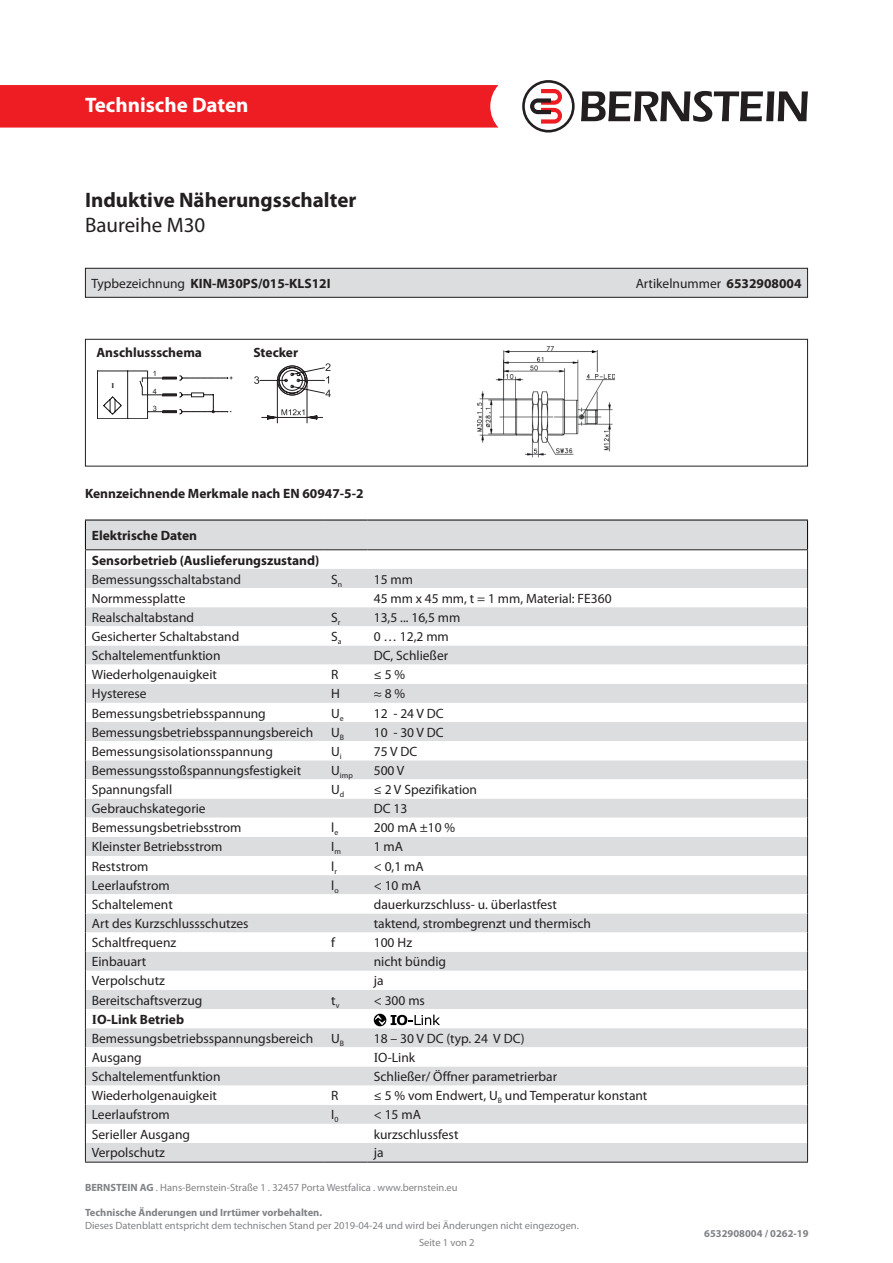
<style>
.page{position:relative;width:893px;height:1263px;background:#fff}
.page>*{position:absolute;margin:0;border:0;box-sizing:border-box;transform-origin:0 0}
.t1{font:700 21px "Myriad Pro";color:#231f20}
.t2{font:700 21px "Myriad Pro";color:#fff}
.t3{font:21px "Myriad Pro";color:#231f20}
.t4{font:13.5px "Myriad Pro";color:#231f20}
.t5{font:700 13.5px "Myriad Pro";color:#231f20}
.t6{font:10.5px/17px "Myriad Pro";color:#808285}
.t7{font:700 10.5px "Myriad Pro";color:#808285}
.t8{font:7.8px "Myriad Pro";color:#231f20}
.t9{font:7.5px "Myriad Pro";color:#231f20}
.t10{font:7.35px "Arial";color:#231f20}
.t11{font:700 7.35px "Times New Roman";color:#231f20}
.s1{font-weight:400}
.s2{font-weight:700}
.s3{font-family:"Times New Roman"}
</style>
<div class="page">
<div style="left:0;top:85px;width:498px;height:43px;background:#ee1d23"></div>
<svg style="left:581px;top:91px;width:227px;height:31px"></svg>
<svg style="left:522px;top:80px;width:53px;height:53px"></svg>
<div style="left:85px;top:339px;width:723px;height:127px;border:1px solid #231f20"></div>
<img style="left:477px;top:374px;width:138px;height:84px">
<svg style="left:597px;top:392px;width:1px;height:19px"></svg>
<svg style="left:503px;top:350px;width:95px;height:28px"></svg>
<svg style="left:97px;top:371px;width:136px;height:48px"></svg>
<svg style="left:254px;top:363px;width:77px;height:60px"></svg>
<div style="left:85px;top:268px;width:722px;height:29px;background:#dcdddf"></div>
<div style="left:85px;top:268px;width:723px;height:30px;border:1px solid #231f20"></div>
<hr style="left:85px;top:1162px;width:240px;height:1px;background:#231f20">
<hr style="left:325px;top:1162px;width:42px;height:1px;background:#231f20">
<hr style="left:367px;top:1162px;width:441px;height:1px;background:#231f20">
<svg style="left:85px;top:520px;width:723px;height:642px"></svg>
<h1 class="t2" style="left:85px;top:91px;width:165px">Technische Daten</h1>
<p class="t1" style="left:85px;top:186px;width:273px">Induktive Näherungsschalter</p>
<p class="t3" style="left:85px;top:212px;width:122px">Baureihe M30</p>
<p class="t5" style="left:91px;top:274px;width:241px"><span class="s1">Typbezeichnung</span> KIN-M30PS/015-KLS12I</p>
<p class="t4" style="left:636px;top:275px;width:167px">Artikelnummer <span class="s2">6532908004</span></p>
<p class="t5" style="left:97px;top:344px;width:107px">Anschlussschema</p>
<p class="t11" style="left:112px;top:381px;width:4px">I</p>
<p class="t10" style="left:153px;top:369px;width:6px">1</p>
<p class="t10" style="left:153px;top:403px;width:6px">3</p>
<p class="t10" style="left:153px;top:386px;width:6px">4</p>
<p class="t5" style="left:253px;top:344px;width:46px">Stecker</p>
<p class="t9" style="left:547px;top:344px;width:9px">77</p>
<p class="t5" style="left:85px;top:484px;width:280px">Kennzeichnende Merkmale nach EN 60947-5-2</p>
<p class="t5" style="left:92px;top:527px;width:107px">Elektrische Daten</p>
<p class="t5" style="left:92px;top:551px;width:229px">Sensorbetrieb (Auslieferungszustand)</p>
<p class="t4" style="left:92px;top:571px;width:151px">Bemessungsschaltabstand</p>
<p class="t4" style="left:331px;top:571px;width:13px">S<sub>n</sub></p>
<p class="t4" style="left:374px;top:571px;width:41px">15 mm</p>
<p class="t4" style="left:92px;top:590px;width:95px">Normmessplatte</p>
<p class="t4" style="left:374px;top:590px;width:239px">45 mm x 45 mm, t = 1 mm, Material: FE360</p>
<p class="t4" style="left:92px;top:609px;width:104px">Realschaltabstand</p>
<p class="t4" style="left:331px;top:609px;width:11px">S<sub>r</sub></p>
<p class="t4" style="left:374px;top:609px;width:88px">13,5 ... 16,5 mm</p>
<p class="t4" style="left:92px;top:628px;width:149px">Gesicherter Schaltabstand</p>
<p class="t4" style="left:331px;top:628px;width:12px">S<sub>a</sub></p>
<p class="t4" style="left:374px;top:628px;width:77px">0 … 12,2 mm</p>
<p class="t4" style="left:92px;top:647px;width:130px">Schaltelementfunktion</p>
<p class="t4" style="left:374px;top:647px;width:76px">DC, Schließer</p>
<p class="t4" style="left:92px;top:666px;width:127px">Wiederholgenauigkeit</p>
<p class="t4" style="left:331px;top:666px;width:9px">R</p>
<p class="t4" style="left:374px;top:666px;width:33px">≤ 5 %</p>
<p class="t4" style="left:92px;top:685px;width:56px">Hysterese</p>
<p class="t4" style="left:331px;top:685px;width:10px">H</p>
<p class="t4" style="left:374px;top:685px;width:33px">≈ 8 %</p>
<p class="t4" style="left:92px;top:705px;width:176px">Bemessungsbetriebsspannung</p>
<p class="t4" style="left:331px;top:705px;width:14px">U<sub>e</sub></p>
<p class="t4" style="left:374px;top:705px;width:72px">12 - 24 V DC</p>
<p class="t4" style="left:92px;top:724px;width:223px">Bemessungsbetriebsspannungsbereich</p>
<p class="t4" style="left:331px;top:724px;width:15px">U<sub>B</sub></p>
<p class="t4" style="left:374px;top:724px;width:72px">10 - 30 V DC</p>
<p class="t4" style="left:92px;top:743px;width:183px">Bemessungsisolationsspannung</p>
<p class="t4" style="left:331px;top:743px;width:12px">U<sub>i</sub></p>
<p class="t4" style="left:374px;top:743px;width:45px">75 V DC</p>
<p class="t4" style="left:92px;top:762px;width:211px">Bemessungsstoßspannungsfestigkeit</p>
<p class="t8" style="left:331px;top:770px;width:23px"><sup>U</sup>imp</p>
<p class="t4" style="left:374px;top:762px;width:32px">500 V</p>
<p class="t4" style="left:92px;top:781px;width:82px">Spannungsfall</p>
<p class="t4" style="left:331px;top:781px;width:15px">U<sub>d</sub></p>
<p class="t4" style="left:374px;top:781px;width:105px">≤ 2 V Spezifikation</p>
<p class="t4" style="left:92px;top:800px;width:115px">Gebrauchskategorie</p>
<p class="t4" style="left:374px;top:800px;width:35px">DC 13</p>
<p class="t4" style="left:92px;top:819px;width:151px">Bemessungsbetriebsstrom</p>
<p class="t4" style="left:331px;top:819px;width:9px">l<sub>e</sub></p>
<p class="t4" style="left:374px;top:819px;width:83px">200 mA ±10 %</p>
<p class="t4" style="left:92px;top:839px;width:132px">Kleinster Betriebsstrom</p>
<p class="t4" style="left:331px;top:839px;width:11px">I<sub>m</sub></p>
<p class="t4" style="left:374px;top:839px;width:31px">1 mA</p>
<p class="t4" style="left:92px;top:858px;width:58px">Reststrom</p>
<p class="t4" style="left:331px;top:858px;width:7px">l<sub>r</sub></p>
<p class="t4" style="left:374px;top:858px;width:51px">&lt; 0,1 mA</p>
<p class="t4" style="left:92px;top:877px;width:79px">Leerlaufstrom</p>
<p class="t4" style="left:331px;top:877px;width:9px">l<sub>o</sub></p>
<p class="t4" style="left:374px;top:877px;width:49px">&lt; 10 mA</p>
<p class="t4" style="left:92px;top:896px;width:82px">Schaltelement</p>
<p class="t4" style="left:374px;top:896px;width:185px">dauerkurzschluss- u. überlastfest</p>
<p class="t4" style="left:92px;top:915px;width:158px">Art des Kurzschlussschutzes</p>
<p class="t4" style="left:374px;top:915px;width:219px">taktend, strombegrenzt und thermisch</p>
<p class="t4" style="left:92px;top:934px;width:86px">Schaltfrequenz</p>
<p class="t4" style="left:331px;top:934px;width:5px">f</p>
<p class="t4" style="left:374px;top:934px;width:40px">100 Hz</p>
<p class="t4" style="left:92px;top:953px;width:56px">Einbauart</p>
<p class="t4" style="left:374px;top:953px;width:74px">nicht bündig</p>
<p class="t4" style="left:92px;top:972px;width:75px">Verpolschutz</p>
<p class="t4" style="left:374px;top:972px;width:11px">ja</p>
<p class="t4" style="left:92px;top:992px;width:112px">Bereitschaftsverzug</p>
<p class="t4" style="left:331px;top:992px;width:10px">t<sub>v</sub></p>
<p class="t4" style="left:374px;top:992px;width:53px">&lt; 300 ms</p>
<p class="t5" style="left:92px;top:1010px;width:94px"><span class="s3">I</span>O-Link Betrieb</p>
<p class="t4" style="left:92px;top:1030px;width:223px">Bemessungsbetriebsspannungsbereich</p>
<p class="t4" style="left:331px;top:1030px;width:15px">U<sub>B</sub></p>
<p class="t4" style="left:374px;top:1030px;width:152px">18 – 30 V DC (typ. 24 V DC)</p>
<p class="t4" style="left:92px;top:1049px;width:51px">Ausgang</p>
<p class="t4" style="left:374px;top:1049px;width:43px"><span class="s3">I</span>O-Link</p>
<p class="t4" style="left:92px;top:1068px;width:130px">Schaltelementfunktion</p>
<p class="t4" style="left:374px;top:1068px;width:185px">Schließer/ Öffner parametrierbar</p>
<p class="t4" style="left:92px;top:1087px;width:127px">Wiederholgenauigkeit</p>
<p class="t4" style="left:331px;top:1087px;width:9px">R</p>
<p class="t4" style="left:374px;top:1087px;width:275px">≤ 5 % vom Endwert, U<sub>B</sub> und Temperatur konstant</p>
<p class="t4" style="left:92px;top:1106px;width:79px">Leerlaufstrom</p>
<p class="t4" style="left:331px;top:1106px;width:9px">I<sub>0</sub></p>
<p class="t4" style="left:374px;top:1106px;width:49px">&lt; 15 mA</p>
<p class="t4" style="left:92px;top:1126px;width:100px">Serieller Ausgang</p>
<p class="t4" style="left:374px;top:1126px;width:86px">kurzschlussfest</p>
<p class="t4" style="left:92px;top:1144px;width:75px">Verpolschutz</p>
<p class="t4" style="left:374px;top:1144px;width:11px">ja</p>
<p class="t6" style="left:85px;top:1179px;width:374px"><span class="s2">BERNSTEIN AG</span> . Hans-Bernstein-Straße 1 . 32457 Porta Westfalica . www.bernstein.eu</p>
<p class="t7" style="left:85px;top:1206px;width:239px">Technische Änderungen und Irrtümer vorbehalten.</p>
<p class="t6" style="left:419px;top:1217px;width:161px;text-indent:-334px">Dieses Datenblatt entspricht dem technischen Stand per 2019-04-24 und wird bei Änderungen nicht eingezogen.<br>Seite 1 von 2</p>
<p class="t7" style="left:704px;top:1227px;width:106px">6532908004 / 0262-19</p>
</div>
